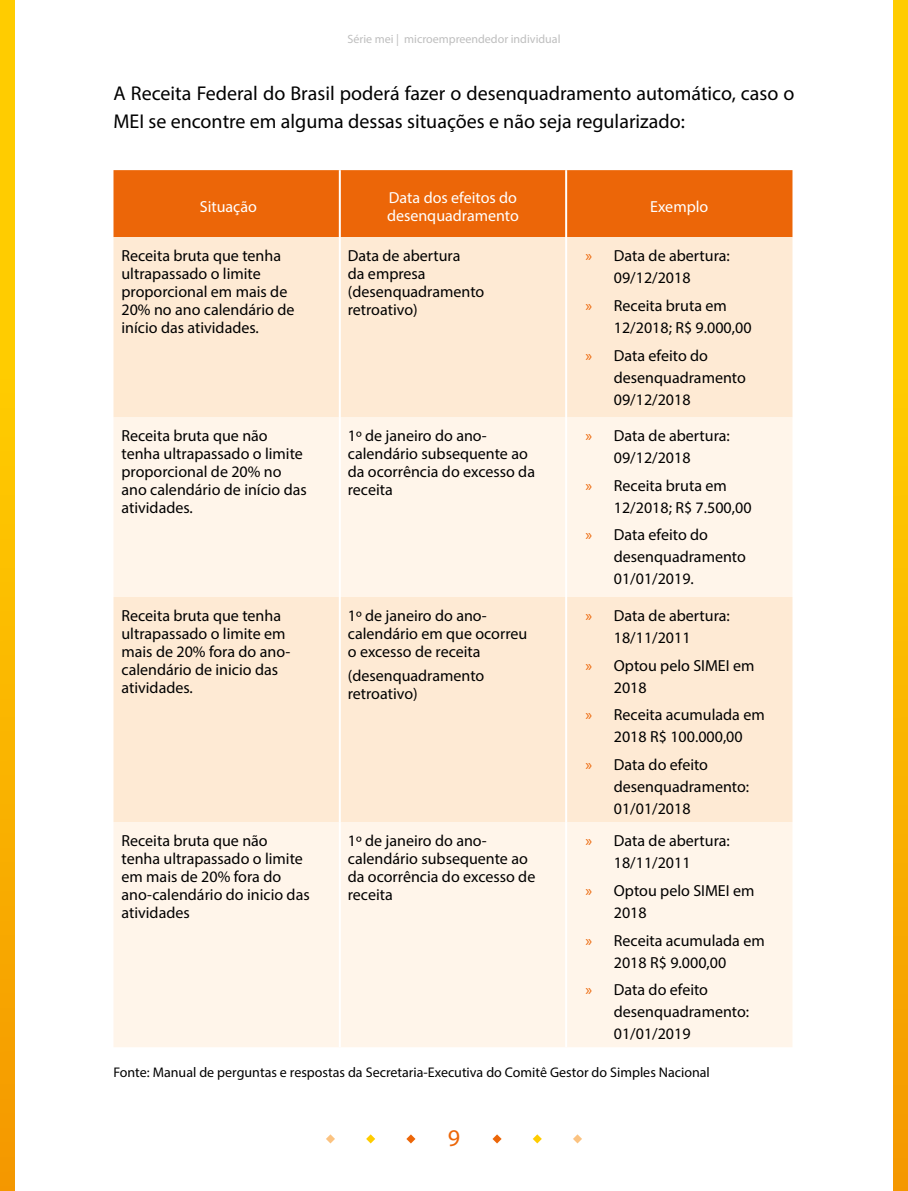
<style>
.page{position:relative;width:908px;height:1191px;background:#fff}
.page>*{position:absolute;margin:0;border:0;box-sizing:border-box;transform-origin:0 0}
.t1{font:24px "Myriad Pro";color:#ec6608}
.t2{font:20px/28px "Myriad Pro";color:#000}
.t3{font:16px/18px "Myriad Pro";color:#000}
.t4{font:16px/18px "Myriad Pro";color:#fff}
.t5{font:14px "Myriad Pro";color:#000}
.t6{font:12px "Myriad Pro";color:#bebebe}
.s1{color:#ec6608}
</style>
<div class="page">
<svg style="left:0;top:0;width:14px;height:1191px;background:#fbba00"></svg>
<svg style="left:893px;top:0;width:14px;height:1191px;background:#fbba00"></svg>
<svg style="left:366px;top:1134px;width:9px;height:9px"></svg>
<svg style="left:532px;top:1134px;width:9px;height:9px"></svg>
<svg style="left:406px;top:1134px;width:9px;height:9px"></svg>
<svg style="left:492px;top:1134px;width:9px;height:9px"></svg>
<svg style="left:326px;top:1134px;width:9px;height:9px"></svg>
<svg style="left:573px;top:1134px;width:8px;height:9px"></svg>
<div style="left:113px;top:170px;width:679px;height:67px;background:#ec6608"></div>
<div style="left:113px;top:237px;width:679px;height:180px;background:#feead4"></div>
<svg style="left:113px;top:417px;width:679px;height:630px;background:#fef1e2"></svg>
<hr style="left:338px;top:170px;width:2px;height:67px;background:#fff">
<hr style="left:565px;top:170px;width:2px;height:67px;background:#fff">
<hr style="left:338px;top:237px;width:2px;height:180px;background:#fff">
<hr style="left:565px;top:237px;width:2px;height:180px;background:#fff">
<hr style="left:338px;top:417px;width:2px;height:180px;background:#fff">
<hr style="left:565px;top:417px;width:2px;height:180px;background:#fff">
<hr style="left:338px;top:597px;width:2px;height:225px;background:#fff">
<hr style="left:565px;top:597px;width:2px;height:225px;background:#fff">
<hr style="left:338px;top:822px;width:2px;height:225px;background:#fff">
<hr style="left:565px;top:822px;width:2px;height:225px;background:#fff">
<p class="t6" style="left:347px;top:31px;width:214px">Série mei | microempreendedor individual</p>
<p class="t2" style="left:113px;top:79px;width:682px">A Receita Federal do Brasil poderá fazer o desenquadramento automático, caso o<br>MEI se encontre em alguma dessas situações e não seja regularizado:</p>
<p class="t4" style="left:200px;top:197px;width:59px">Situação</p>
<p class="t4" style="left:387px;top:188px;width:133px">Data dos efeitos do desenquadramento</p>
<p class="t4" style="left:650px;top:197px;width:60px">Exemplo</p>
<p class="t3" style="left:121px;top:246px;width:174px">Receita bruta que tenha ultrapassado o limite proporcional em mais de<br>20% no ano calendário de início das atividades.</p>
<p class="t3" style="left:347px;top:246px;width:138px">Data de abertura<br>da empresa (desenquadramento retroativo)</p>
<p class="t3" style="left:613px;top:244px;width:117px;line-height:22px;text-indent:-28px"><span class="s1">»</span> Data de abertura:<br>09/12/2018</p>
<p class="t3" style="left:613px;top:294px;width:139px;line-height:22px;text-indent:-28px"><span class="s1">»</span> Receita bruta em<br>12/2018; R$ 9.000,00</p>
<p class="t3" style="left:613px;top:344px;width:133px;line-height:22px;text-indent:-28px"><span class="s1">»</span> Data efeito do desenquadramento<br>09/12/2018</p>
<p class="t3" style="left:121px;top:426px;width:187px">Receita bruta que não tenha ultrapassado o limite proporcional de 20% no ano calendário de início das atividades.</p>
<p class="t3" style="left:347px;top:426px;width:189px">1º de janeiro do ano&shy;calendário subsequente ao da ocorrência do excesso da receita</p>
<p class="t3" style="left:613px;top:424px;width:117px;line-height:22px;text-indent:-28px"><span class="s1">»</span> Data de abertura:<br>09/12/2018</p>
<p class="t3" style="left:613px;top:474px;width:139px;line-height:22px;text-indent:-28px"><span class="s1">»</span> Receita bruta em<br>12/2018; R$ 7.500,00</p>
<p class="t3" style="left:613px;top:524px;width:133px;line-height:22px;text-indent:-28px"><span class="s1">»</span> Data efeito do desenquadramento<br>01/01/2019.</p>
<p class="t3" style="left:121px;top:606px;width:170px">Receita bruta que tenha ultrapassado o limite em mais de 20% fora do ano&shy;calendário de inicio das atividades.</p>
<p class="t3" style="left:347px;top:606px;width:181px">1º de janeiro do ano&shy;calendário em que ocorreu o excesso de receita</p>
<p class="t3" style="left:347px;top:666px;width:138px">(desenquadramento retroativo)</p>
<p class="t3" style="left:613px;top:604px;width:117px;line-height:22px;text-indent:-28px"><span class="s1">»</span> Data de abertura:<br>18/11/2011</p>
<p class="t3" style="left:613px;top:654px;width:142px;line-height:22px;text-indent:-28px"><span class="s1">»</span> Optou pelo SIMEI em<br>2018</p>
<p class="t3" style="left:585px;top:704px;width:181px;line-height:22px;text-align:center"><span class="s1">»</span> Receita acumulada em<br>2018 R$ 100.000,00</p>
<p class="t3" style="left:613px;top:753px;width:137px;line-height:22px;text-indent:-28px"><span class="s1">»</span> Data do efeito desenquadramento:<br>01/01/2018</p>
<p class="t3" style="left:121px;top:831px;width:190px">Receita bruta que não tenha ultrapassado o limite em mais de 20% fora do ano-calendário do inicio das atividades</p>
<p class="t3" style="left:347px;top:831px;width:189px">1º de janeiro do ano&shy;calendário subsequente ao da ocorrência do excesso de receita</p>
<p class="t3" style="left:613px;top:829px;width:117px;line-height:22px;text-indent:-28px"><span class="s1">»</span> Data de abertura:<br>18/11/2011</p>
<p class="t3" style="left:613px;top:879px;width:142px;line-height:22px;text-indent:-28px"><span class="s1">»</span> Optou pelo SIMEI em<br>2018</p>
<p class="t3" style="left:613px;top:929px;width:152px;line-height:22px;text-indent:-28px"><span class="s1">»</span> Receita acumulada em<br>2018 R$ 9.000,00</p>
<p class="t3" style="left:613px;top:978px;width:137px;line-height:22px;text-indent:-28px"><span class="s1">»</span> Data do efeito desenquadramento:<br>01/01/2019</p>
<p class="t5" style="left:113px;top:1064px;width:597px">Fonte: Manual de perguntas e respostas da Secretaria-Executiva do Comitê Gestor do Simples Nacional</p>
<h1 class="t1" style="left:447px;top:1123px;width:14px">9</h1>
</div>
